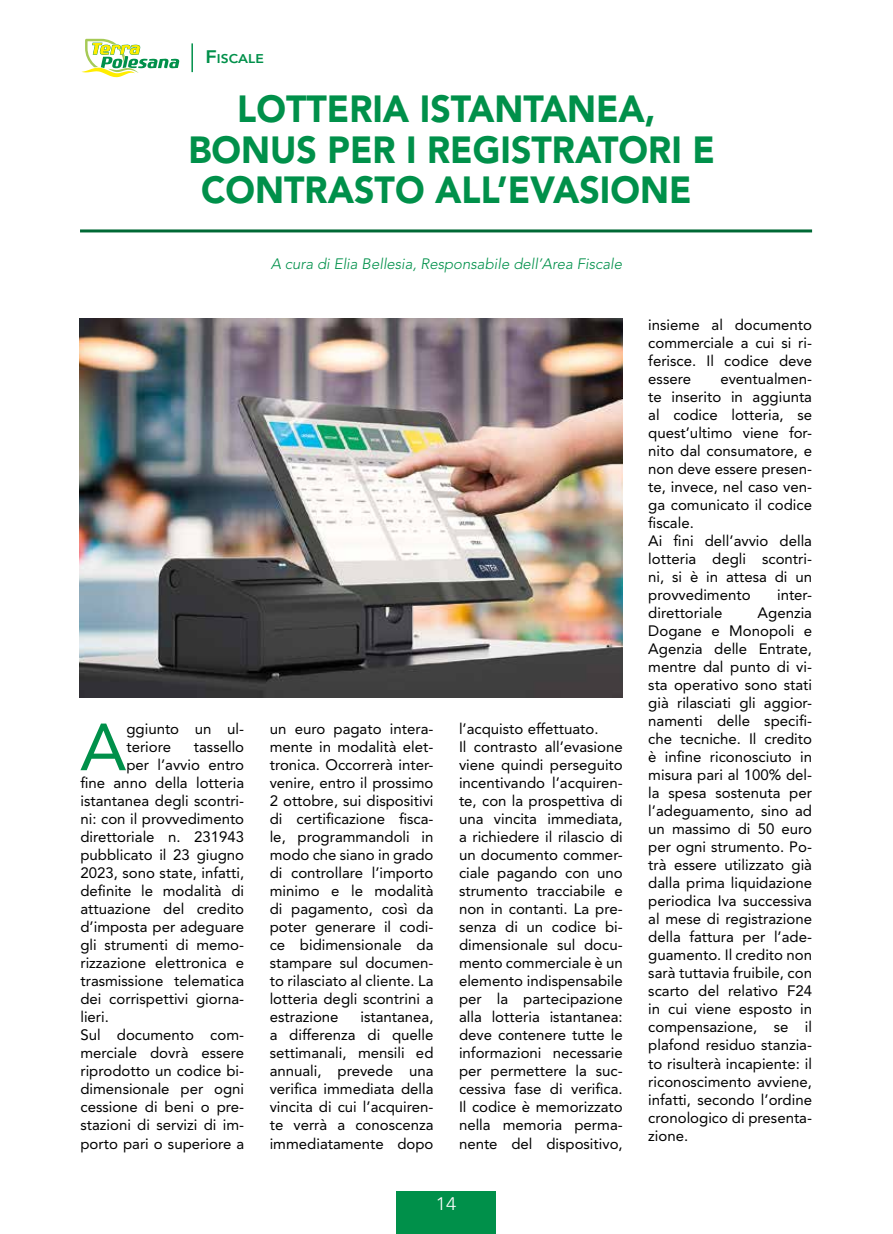
<style>
.page{position:relative;width:893px;height:1234px;background:#fff}
.page>*{position:absolute;margin:0;border:0;box-sizing:border-box;transform-origin:0 0}
.t1{font:65.85px "Avenir LT Std";color:#00904a}
.t2{font:900 37.5px/40.5px "Avenir LT Std";color:#00904a;text-align:center;scale:.95 1}
.t3{font:300 18px "Avenir LT Std";color:#fff;scale:1.1 1}
.t4{font:15px/18px "Avenir LT Std";color:#000;text-align:justify}
.t5{font:italic 300 15px "Avenir LT Std";color:#00904a}
.t6{font:800 12.6px "Avenir LT Std";color:#00904a;scale:1.1 1}
.s1{font-size:18px}
</style>
<div class="page">
<div style="left:397px;top:1191px;width:99px;height:42px;background:#00904a"></div>
<hr style="left:191px;top:43px;width:2px;height:29px;background:#00904a">
<svg style="left:81px;top:39px;width:99px;height:39px"></svg>
<img style="left:80px;top:318px;width:543px;height:379px">
<hr style="left:80px;top:229px;width:732px;height:3px;background:#006935">
<p class="t6" style="left:206px;top:51px;width:53px"><span class="s1">F</span>ISCALE</p>
<h2 class="t2" style="left:188px;top:88px;width:556px">LOTTERIA ISTANTANEA,<br>BONUS PER I REGISTRATORI E<br>CONTRASTO ALL’EVASIONE</h2>
<h1 class="t1" style="left:80px;top:709px;width:48px">A</h1>
<p class="t4" style="left:126px;top:720px;width:119px">ggiunto un ul&shy;teriore</p>
<p class="t4" style="left:194px;top:738px;width:52px">tassello</p>
<p class="t4" style="left:126px;top:756px;width:119px">per l’avvio entro</p>
<p class="t4" style="left:80px;top:774px;width:165px">fine anno della lotteria</p>
<p class="t4" style="left:80px;top:792px;width:165px">istantanea degli scontri-</p>
<p class="t4" style="left:80px;top:810px;width:165px">ni: con il provvedimento</p>
<p class="t4" style="left:80px;top:828px;width:165px">direttoriale n. 231943</p>
<p class="t4" style="left:80px;top:846px;width:165px">pubblicato il 23 giugno</p>
<p class="t4" style="left:80px;top:864px;width:165px">2023, sono state, infatti,</p>
<p class="t4" style="left:80px;top:882px;width:165px">definite le modalità di</p>
<p class="t4" style="left:80px;top:900px;width:165px">attuazione del credito</p>
<p class="t4" style="left:80px;top:918px;width:165px">d’imposta per adeguare</p>
<p class="t4" style="left:80px;top:936px;width:165px">gli strumenti di memo-</p>
<p class="t4" style="left:80px;top:954px;width:165px">rizzazione elettronica e</p>
<p class="t4" style="left:80px;top:972px;width:165px">trasmissione telematica</p>
<p class="t4" style="left:80px;top:990px;width:165px">dei corrispettivi giorna-</p>
<p class="t4" style="left:80px;top:1008px;width:30px">lieri.</p>
<p class="t4" style="left:80px;top:1026px;width:165px">Sul documento com-</p>
<p class="t4" style="left:80px;top:1044px;width:165px">merciale dovrà essere</p>
<p class="t4" style="left:80px;top:1062px;width:165px">riprodotto un codice bi-</p>
<p class="t4" style="left:80px;top:1080px;width:165px">dimensionale per ogni</p>
<p class="t4" style="left:80px;top:1098px;width:165px">cessione di beni o pre-</p>
<p class="t4" style="left:80px;top:1116px;width:165px">stazioni di servizi di im-</p>
<p class="t4" style="left:80px;top:1134px;width:165px">porto pari o superiore a</p>
<p class="t5" style="left:271px;top:255px;width:353px">A cura di Elia Bellesia, Responsabile dell’Area Fiscale</p>
<p class="t4" style="left:270px;top:720px;width:165px">un euro pagato intera&shy;mente in modalità elet&shy;tronica. Occorrerà inter&shy;venire, entro il prossimo 2 ottobre, sui dispositivi di certificazione fisca&shy;le, programmandoli in modo che siano in grado di controllare l’importo minimo e le modalità di pagamento, così da poter generare il codi&shy;ce bidimensionale da stampare sul documen&shy;to rilasciato al cliente. La lotteria degli scontrini a estrazione</p>
<p class="t4" style="left:270px;top:1008px;width:165px;text-indent:91px">istantanea, a differenza di quelle settimanali, mensili ed annuali, prevede una verifica immediata della vincita di cui l’acquiren&shy;te verrà a conoscenza immediatamente dopo</p>
<p class="t4" style="left:459px;top:720px;width:165px;text-align:left">l’acquisto effettuato.<br>Il contrasto all’evasione viene quindi perseguito incentivando l’acquiren&shy;te, con la prospettiva di una vincita immediata, a richiedere il rilascio di un documento commer&shy;ciale pagando con uno strumento tracciabile e non in contanti. La pre&shy;senza di un codice bi&shy;dimensionale sul docu&shy;mento commerciale è un elemento indispensabile per la partecipazione alla lotteria istantanea: deve contenere tutte le informazioni necessarie per permettere la suc&shy;cessiva fase di verifica.<br>Il codice è memorizzato nella memoria perma&shy;nente del dispositivo,</p>
<p class="t3" style="left:436px;top:1193px;width:20px">14</p>
<p class="t4" style="left:648px;top:316px;width:165px">insieme al documento commerciale a cui si ri&shy;ferisce. Il codice deve essere</p>
<p class="t4" style="left:648px;top:370px;width:165px;text-align:left;text-indent:72px">eventualmen&shy;te inserito in aggiunta al codice lotteria, se quest’ultimo viene for&shy;nito dal consumatore, e non deve essere presen&shy;te, invece, nel caso ven&shy;ga comunicato il codice fiscale.<br>Ai fini dell’avvio della lotteria degli scontri&shy;ni, si è in attesa di un provvedimento</p>
<p class="t4" style="left:777px;top:586px;width:37px">inter-</p>
<p class="t4" style="left:648px;top:604px;width:76px">direttoriale</p>
<p class="t4" style="left:648px;top:604px;width:165px;text-indent:109px">Agenzia Dogane e Monopoli e Agenzia delle Entrate, mentre dal punto di vi&shy;sta operativo sono stati già rilasciati gli aggior&shy;namenti delle specifi&shy;che tecniche. Il credito è infine riconosciuto in misura pari al 100% del&shy;la spesa sostenuta per l’adeguamento, sino ad un massimo di 50 euro per ogni strumento. Po&shy;trà essere utilizzato già dalla prima liquidazione periodica Iva successiva al mese di registrazione della fattura per l’ade&shy;guamento. Il credito non sarà tuttavia fruibile, con scarto del relativo F24 in cui viene esposto in compensazione, se il plafond residuo stanzia&shy;to risulterà incapiente: il riconoscimento avviene, infatti, secondo l’ordine cronologico di presenta&shy;zione.</p>
</div>
